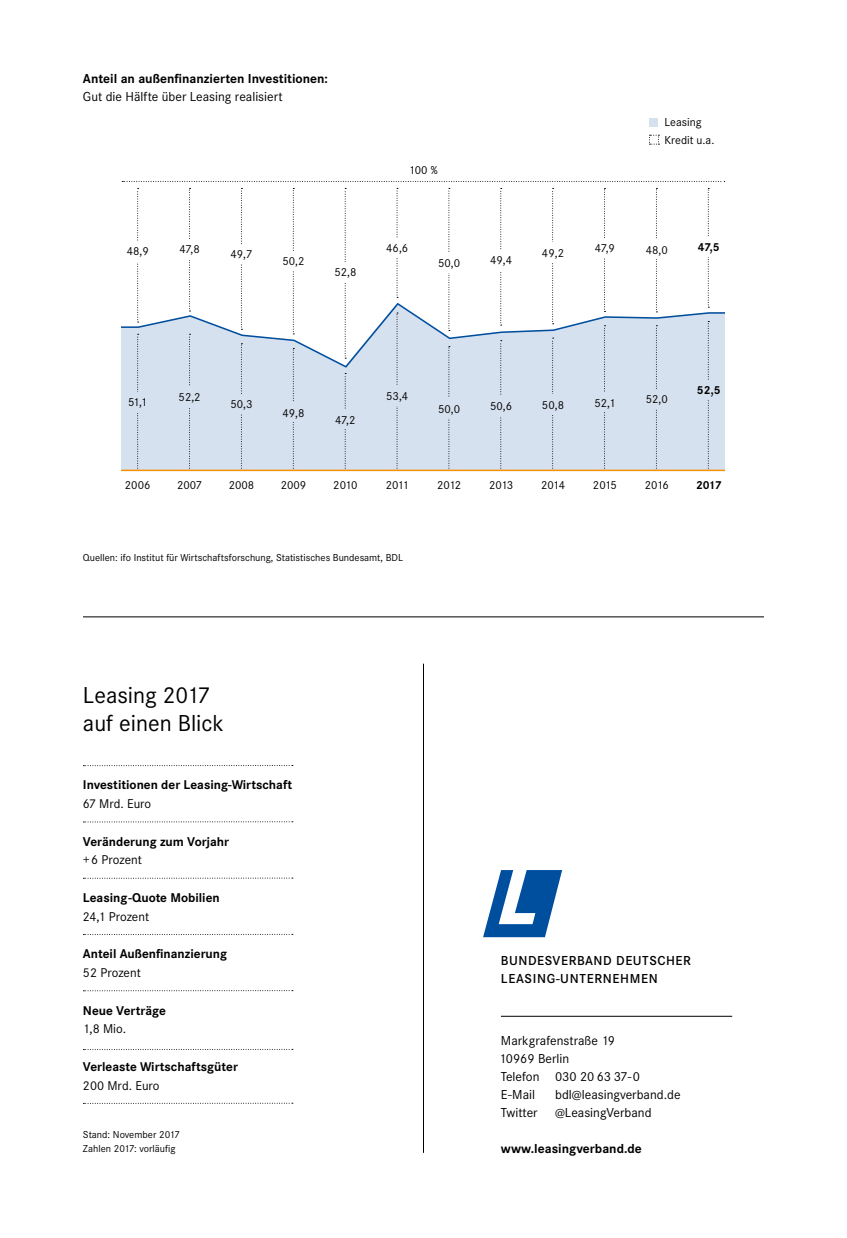
<style>
.page{position:relative;width:847px;height:1238px;background:#fff}
.page>*{position:absolute;margin:0;border:0;box-sizing:border-box;transform-origin:0 0}
.t1{font:24px/28.8px "Corporate S";color:#000}
.t2{font:13.5px/18px "Corporate S";color:#000}
.t3{font:700 13.5px "Corporate S";color:#000}
.t4{font:600 13.5px/18px "Corporate S";letter-spacing:.04em;color:#000}
.t5{font:700 13.2px "Corporate S";color:#000}
.t6{font:13.2px "Corporate S";color:#000}
.t7{font:12px/18px "Corporate S";color:#000}
.t8{font:700 12px "Corporate S";letter-spacing:-.06em;color:#000}
.t9{font:10.5px/13.5px "Corporate S";color:#000}
</style>
<div class="page">
<svg style="left:483px;top:870px;width:79px;height:67px"></svg>
<hr style="left:500px;top:1015px;width:231px;height:1px;background:#000">
<hr style="left:423px;top:663px;width:1px;height:489px;background:#000">
<svg style="left:83px;top:765px;width:210px;height:1px"></svg>
<svg style="left:83px;top:821px;width:210px;height:1px"></svg>
<svg style="left:83px;top:877px;width:210px;height:1px"></svg>
<svg style="left:83px;top:933px;width:210px;height:2px"></svg>
<svg style="left:83px;top:990px;width:210px;height:1px"></svg>
<svg style="left:83px;top:1048px;width:210px;height:2px"></svg>
<svg style="left:83px;top:1102px;width:210px;height:1px"></svg>
<div style="left:648px;top:118px;width:9px;height:8px;background:#d6e1ef"></div>
<svg style="left:649px;top:135px;width:10px;height:10px"></svg>
<svg style="left:122px;top:181px;width:603px;height:1px"></svg>
<svg style="left:121px;top:188px;width:604px;height:283px"></svg>
<div style="left:693px;top:237px;width:30px;height:19px;background:#fff"></div>
<div style="left:584px;top:238px;width:41px;height:20px;background:#fff"></div>
<div style="left:123px;top:241px;width:29px;height:20px;background:#fff"></div>
<div style="left:169px;top:239px;width:41px;height:20px;background:#fff"></div>
<div style="left:221px;top:244px;width:41px;height:20px;background:#fff"></div>
<div style="left:273px;top:251px;width:40px;height:19px;background:#fff"></div>
<div style="left:325px;top:262px;width:40px;height:19px;background:#fff"></div>
<div style="left:377px;top:238px;width:40px;height:20px;background:#fff"></div>
<div style="left:428px;top:253px;width:41px;height:20px;background:#fff"></div>
<div style="left:480px;top:250px;width:41px;height:20px;background:#fff"></div>
<div style="left:532px;top:243px;width:41px;height:19px;background:#fff"></div>
<div style="left:636px;top:240px;width:40px;height:19px;background:#fff"></div>
<div style="left:688px;top:380px;width:40px;height:19px;background:#d6e1ef"></div>
<div style="left:584px;top:392px;width:41px;height:20px;background:#d6e1ef"></div>
<div style="left:117px;top:392px;width:41px;height:20px;background:#d6e1ef"></div>
<div style="left:169px;top:387px;width:41px;height:20px;background:#d6e1ef"></div>
<div style="left:221px;top:394px;width:41px;height:19px;background:#d6e1ef"></div>
<div style="left:273px;top:402px;width:40px;height:20px;background:#d6e1ef"></div>
<div style="left:325px;top:409px;width:40px;height:20px;background:#d6e1ef"></div>
<div style="left:377px;top:386px;width:40px;height:19px;background:#d6e1ef"></div>
<div style="left:428px;top:398px;width:41px;height:20px;background:#d6e1ef"></div>
<div style="left:480px;top:395px;width:41px;height:21px;background:#d6e1ef"></div>
<div style="left:532px;top:395px;width:41px;height:19px;background:#d6e1ef"></div>
<div style="left:636px;top:389px;width:40px;height:19px;background:#d6e1ef"></div>
<div style="left:78px;top:164px;width:43px;height:338px;background:#fff"></div>
<div style="left:725px;top:164px;width:42px;height:338px;background:#fff"></div>
<hr style="left:83px;top:616px;width:680px;height:1px;background:#000">
<p class="t3" style="left:83px;top:71px;width:246px">Anteil an außenfinanzierten Investitionen:</p>
<p class="t2" style="left:83px;top:88px;width:201px">Gut die Hälfte über Leasing realisiert</p>
<p class="t7" style="left:127px;top:242px;width:24px">48,9</p>
<p class="t7" style="left:179px;top:240px;width:22px">47,8</p>
<p class="t7" style="left:230px;top:245px;width:24px">49,7</p>
<p class="t7" style="left:282px;top:252px;width:24px">50,2</p>
<p class="t7" style="left:334px;top:263px;width:24px">52,8</p>
<p class="t7" style="left:409px;top:161px;width:30px">100 %</p>
<p class="t7" style="left:386px;top:239px;width:24px">46,6</p>
<p class="t7" style="left:438px;top:254px;width:24px">50,0</p>
<p class="t7" style="left:490px;top:251px;width:24px">49,4</p>
<p class="t7" style="left:664px;top:113px;width:51px">Leasing<br>Kredit u.a.</p>
<p class="t7" style="left:594px;top:239px;width:22px">47,9</p>
<p class="t8" style="left:697px;top:240px;width:23px">47,5</p>
<p class="t7" style="left:541px;top:244px;width:24px">49,2</p>
<p class="t7" style="left:645px;top:241px;width:24px">48,0</p>
<p class="t7" style="left:386px;top:387px;width:24px">53,4</p>
<p class="t7" style="left:178px;top:388px;width:24px">52,2</p>
<p class="t7" style="left:128px;top:393px;width:21px">51,1</p>
<p class="t7" style="left:594px;top:394px;width:22px">52,1</p>
<p class="t7" style="left:230px;top:395px;width:24px">50,3</p>
<p class="t7" style="left:438px;top:400px;width:24px">50,0</p>
<p class="t7" style="left:490px;top:397px;width:24px">50,6</p>
<p class="t7" style="left:541px;top:396px;width:24px">50,8</p>
<p class="t7" style="left:282px;top:403px;width:24px">49,8</p>
<p class="t7" style="left:335px;top:411px;width:22px">47,2</p>
<p class="t7" style="left:645px;top:390px;width:24px">52,0</p>
<p class="t8" style="left:696px;top:383px;width:25px">52,5</p>
<p class="t7" style="left:125px;top:476px;width:27px">2006</p>
<p class="t7" style="left:177px;top:476px;width:27px">2007</p>
<p class="t7" style="left:229px;top:476px;width:27px">2008</p>
<p class="t7" style="left:280px;top:476px;width:27px">2009</p>
<p class="t7" style="left:333px;top:476px;width:26px">2010</p>
<p class="t7" style="left:385px;top:476px;width:25px">2011</p>
<p class="t7" style="left:437px;top:476px;width:25px">2012</p>
<p class="t7" style="left:489px;top:476px;width:26px">2013</p>
<p class="t7" style="left:540px;top:476px;width:26px">2014</p>
<p class="t7" style="left:592px;top:476px;width:26px">2015</p>
<p class="t7" style="left:644px;top:476px;width:25px">2016</p>
<p class="t8" style="left:695px;top:478px;width:27px">2017</p>
<p class="t9" style="left:83px;top:551px;width:321px">Quellen: ifo Institut für Wirtschaftsforschung, Statistisches Bundesamt, BDL</p>
<h1 class="t1" style="left:83px;top:680px;width:143px">Leasing 2017 auf einen Blick</h1>
<p class="t5" style="left:83px;top:777px;width:211px">Investitionen der Leasing-Wirtschaft</p>
<p class="t6" style="left:83px;top:796px;width:70px">67 Mrd. Euro</p>
<p class="t5" style="left:83px;top:833px;width:148px">Veränderung zum Vorjahr</p>
<p class="t6" style="left:83px;top:852px;width:60px">+ 6 Prozent</p>
<p class="t5" style="left:83px;top:890px;width:138px">Leasing-Quote Mobilien</p>
<p class="t6" style="left:83px;top:908px;width:68px">24,1 Prozent</p>
<p class="t5" style="left:83px;top:946px;width:146px">Anteil Außenfinanzierung</p>
<p class="t6" style="left:83px;top:965px;width:59px">52 Prozent</p>
<p class="t5" style="left:83px;top:1002px;width:84px">Neue Verträge</p>
<p class="t6" style="left:83px;top:1021px;width:45px">1,8 Mio.</p>
<p class="t5" style="left:83px;top:1058px;width:156px">Verleaste Wirtschaftsgüter</p>
<p class="t6" style="left:83px;top:1077px;width:78px">200 Mrd. Euro</p>
<p class="t9" style="left:83px;top:1128px;width:98px">Stand: November 2017<br>Zahlen 2017: vorläufig</p>
<p class="t4" style="left:500px;top:951px;width:191px">BUNDESVERBAND DEUTSCHER<br>LEASING-UNTERNEHMEN</p>
<p class="t2" style="left:499px;top:1031px;width:142px">Markgrafenstraße 19<br>10969 Berlin<br>Telefon 030 20 63 37-0<br>E-Mail</p>
<p class="t2" style="left:554px;top:1085px;width:127px">bdl@leasingverband.de</p>
<p class="t2" style="left:500px;top:1103px;width:38px">Twitter</p>
<p class="t2" style="left:554px;top:1103px;width:98px">@LeasingVerband</p>
<p class="t3" style="left:500px;top:1140px;width:142px">www.leasingverband.de</p>
</div>
